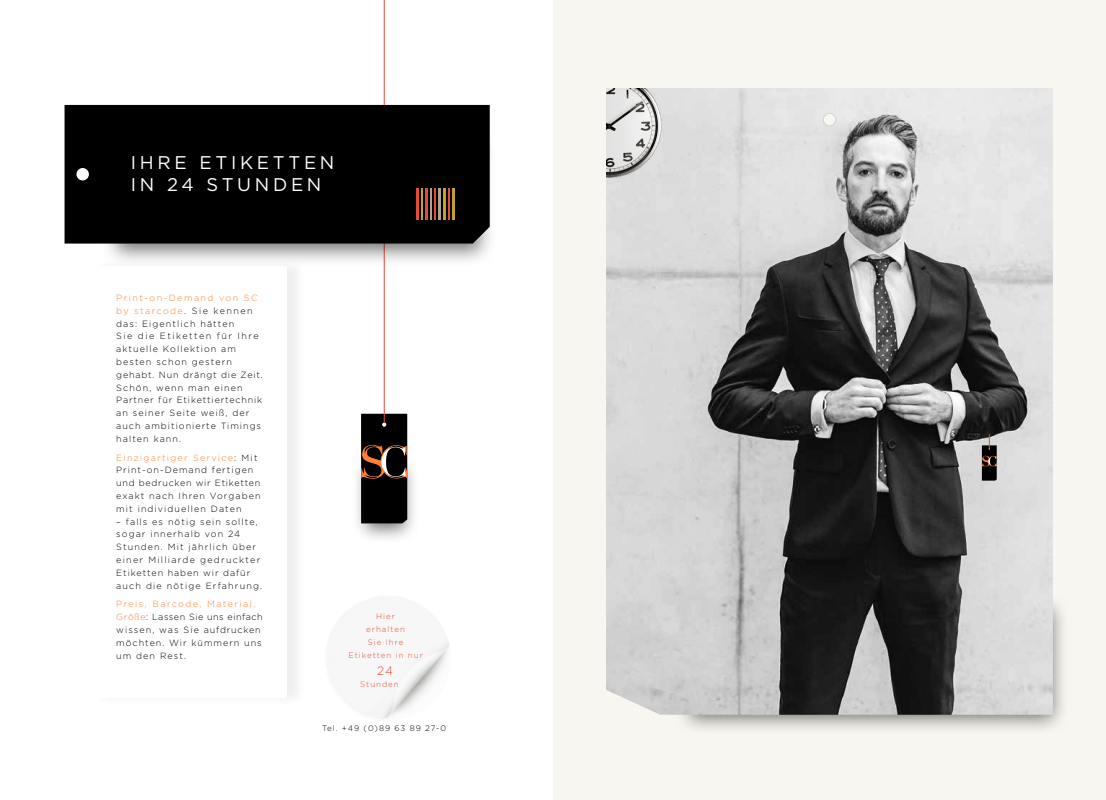
<style>
.page{position:relative;width:1106px;height:800px;background:#fff}
.page>*{position:absolute;margin:0;border:0;box-sizing:border-box;transform-origin:0 0}
.t1{font:18.3px/22px "Gotham";letter-spacing:.2em;color:#fff}
.t2{font:300 12px "Gotham";color:#e54c36}
.t3{font:300 9px/12.8px "Gotham";letter-spacing:.12em;color:#000}
.t4{font:300 8px/12.8px "Gotham";letter-spacing:.12em;color:#e54c36;text-align:center}
.t5{font:300 8px "Gotham";letter-spacing:.11em;color:#000}
.s1{color:#ff8135}
</style>
<div class="page">
<div style="left:93px;top:257px;width:214px;height:450px;background:#f8f8f8"></div>
<div style="left:91px;top:266px;width:195px;height:432px;background:#fff"></div>
<img style="left:379px;top:639px;width:70px;height:80px">
<div style="left:352px;top:454px;width:67px;height:90px;background:#000;opacity:.55"></div>
<svg style="left:361px;top:413px;width:46px;height:110px"></svg>
<hr style="left:384px;top:0;width:1px;height:422px;background:#e54c36">
<div style="left:101px;top:125px;width:395px;height:142px;background:#000;opacity:.55"></div>
<div style="left:65px;top:105px;width:425px;height:138px;background:#000"></div>
<div style="left:76px;top:168px;width:13px;height:12px;background:#fff;border-radius:50%"></div>
<hr style="left:416px;top:189px;width:3px;height:31px;background:#e54c36">
<hr style="left:438px;top:189px;width:3px;height:31px;background:#afa38f">
<hr style="left:444px;top:189px;width:2px;height:31px;background:#c5a324">
<hr style="left:453px;top:189px;width:2px;height:31px;background:#c5a324">
<hr style="left:425px;top:189px;width:3px;height:31px;background:#e54c36">
<hr style="left:422px;top:189px;width:1px;height:31px;background:#c5a324">
<hr style="left:431px;top:189px;width:1px;height:31px;background:#afa38f">
<hr style="left:435px;top:189px;width:1px;height:31px;background:#e54c36">
<hr style="left:449px;top:189px;width:1px;height:31px;background:#e54c36">
<div style="left:553px;top:0;width:553px;height:799px;background:#f7f6f0"></div>
<div style="left:673px;top:592px;width:395px;height:143px;background:#000;opacity:.55"></div>
<img style="left:606px;top:88px;width:446px;height:626px">
<div style="left:823px;top:113px;width:12px;height:13px;background:#f7f6f0;border-radius:50%"></div>
<div style="left:823px;top:113px;width:12px;height:13px;border:1px solid #d3d3d2;border-radius:50%"></div>
<svg style="left:981px;top:434px;width:15px;height:46px"></svg>
<img style="left:606px;top:88px;width:62px;height:94px">
<h1 class="t1" style="left:131px;top:151px;width:205px">IHRE ETIKETTEN<br>IN 24 STUNDEN</h1>
<p class="t3" style="left:116px;top:291px;width:148px"><span class="s1">Print-on-Demand von SC by starcode</span>. Sie kennen das: Eigentlich hätten<br>Sie die Etiketten für Ihre aktuelle Kollektion am besten schon gestern gehabt. Nun drängt die Zeit.<br>Schön, wenn man einen<br>Partner für Etikettiertechnik an seiner Seite weiß, der auch ambitionierte Timings halten kann.</p>
<p class="t3" style="left:116px;top:451px;width:146px"><span class="s1">Einzigartiger Service</span>: Mit<br>Print-on-Demand fertigen und bedrucken wir Etiketten exakt nach Ihren Vorgaben mit individuellen Daten</p>
<p class="t3" style="left:116px;top:515px;width:147px">– falls es nötig sein sollte, sogar innerhalb von 24<br>Stunden. Mit jährlich über einer Milliarde gedruckter<br>Etiketten haben wir dafür auch die nötige Erfahrung.</p>
<p class="t3" style="left:116px;top:597px;width:148px"><span class="s1">Preis, Barcode, Material,<br>Größe</span>: Lassen Sie uns einfach wissen, was Sie aufdrucken möchten. Wir kümmern uns um den Rest.</p>
<p class="t4" style="left:348px;top:609px;width:76px">Hier<br>erhalten<br>Sie Ihre<br>Etiketten in nur</p>
<h2 class="t2" style="left:377px;top:663px;width:18px">24</h2>
<p class="t4" style="left:360px;top:677px;width:40px">Stunden</p>
<p class="t5" style="left:322px;top:723px;width:125px">Tel. +49 (0)89 63 89 27-0</p>
</div>
